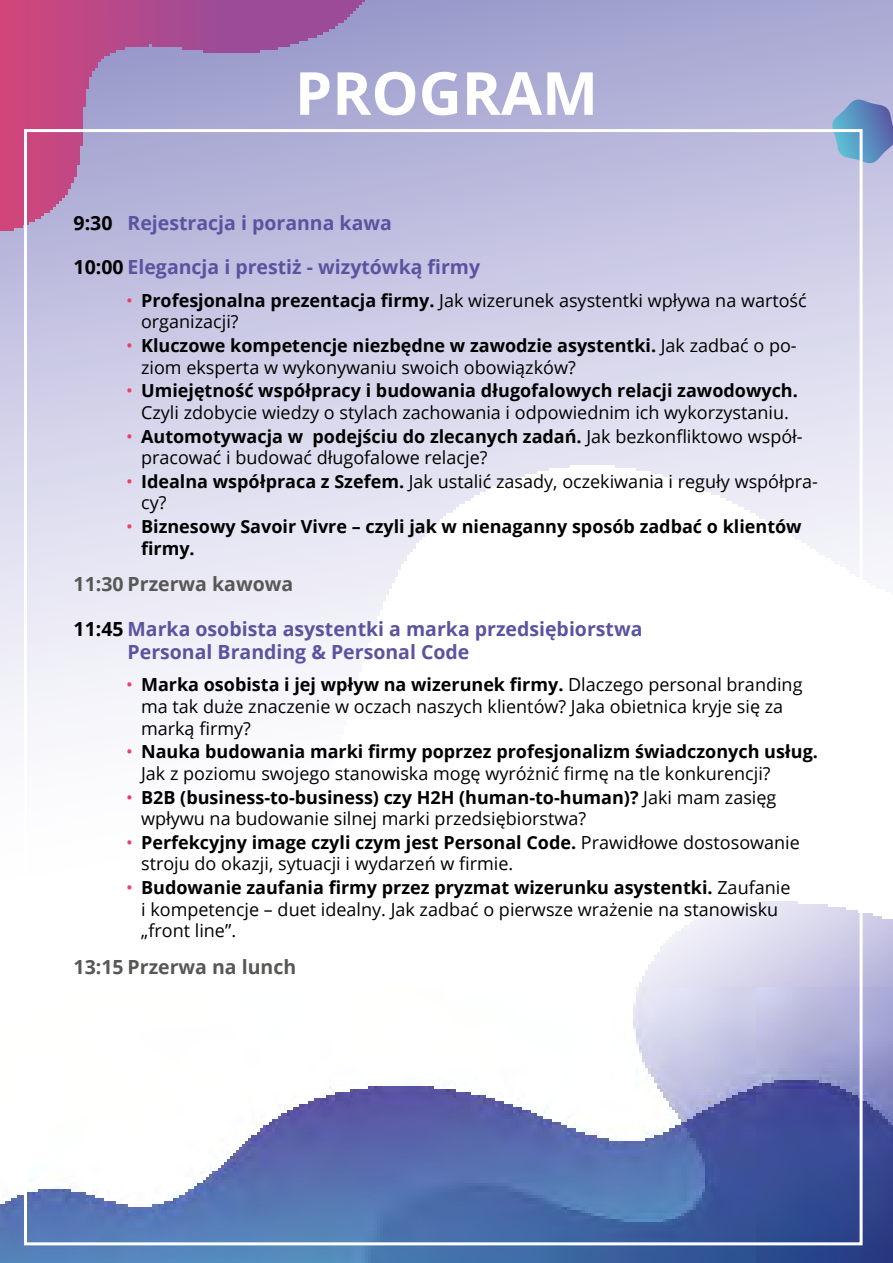
<style>
.page{position:relative;width:893px;height:1263px;background:#fff}
.page>*{position:absolute;margin:0;border:0;box-sizing:border-box;transform-origin:0 0}
.t1{font:700 59.4px "Open Sans";color:#fff}
.t2{font:700 19.5px/23.4px "Open Sans";color:#5a54a0}
.t3{font:700 19.5px "Open Sans";color:#575756}
.t4{font:18px/21.6px "Open Sans";color:#000}
.t5{font:700 18px/21.6px "Open Sans";color:#000}
.s1{color:#000}
.s2{color:#e93f69}
.s3{font-weight:700}
.s4{font-weight:400;color:#e93f69}
.s5{font-weight:400}
</style>
<div class="page">
<img style="left:0;top:0;width:893px;height:1263px">
<svg style="left:831px;top:100px;width:62px;height:64px;background:#7a9ec9"></svg>
<h1 class="t1" style="left:295px;top:51px;width:305px">PROGRAM</h1>
<p class="t2" style="left:74px;top:210px;width:320px"><span class="s1">9:30</span> Rejestracja i poranna kawa</p>
<p class="t2" style="left:74px;top:255px;width:408px"><span class="s1">10:00</span> Elegancja i prestiż - wizytówką firmy</p>
<p class="t4" style="left:141px;top:289px;width:667px;text-indent:-15px"><span class="s2">•</span> <span class="s3">Profesjonalna prezentacja firmy.</span> Jak wizerunek asystentki wpływa na wartość organizacji?</p>
<p class="t4" style="left:141px;top:334px;width:657px;text-indent:-15px"><span class="s2">•</span> <span class="s3">Kluczowe kompetencje niezbędne w zawodzie asystentki.</span> Jak zadbać o po&shy;ziom eksperta w wykonywaniu swoich obowiązków?</p>
<p class="t4" style="left:126px;top:379px;width:673px;text-align:center"><span class="s2">•</span> <span class="s3">Umiejętność współpracy i budowania długofalowych relacji zawodowych.<br></span>Czyli zdobycie wiedzy o stylach zachowania i odpowiednim ich wykorzystaniu.</p>
<p class="t4" style="left:141px;top:425px;width:663px;text-indent:-15px"><span class="s2">•</span> <span class="s3">Automotywacja w podejściu do zlecanych zadań.</span> Jak bezkonfliktowo współ&shy;pracować i budować długofalowe relacje?</p>
<p class="t4" style="left:141px;top:470px;width:678px;text-indent:-15px"><span class="s2">•</span> <span class="s3">Idealna współpraca z Szefem.</span> Jak ustalić zasady, oczekiwania i reguły współpra&shy;cy?</p>
<p class="t5" style="left:141px;top:515px;width:662px;text-indent:-15px"><span class="s4">•</span> Biznesowy Savoir Vivre – czyli jak w nienaganny sposób zadbać o klientów firmy.</p>
<p class="t3" style="left:74px;top:570px;width:221px">11:30 Przerwa kawowa</p>
<p class="t2" style="left:128px;top:616px;width:516px;text-indent:-54px"><span class="s1">11:45</span> Marka osobista asystentki a marka przedsiębiorstwa<br>Personal Branding &amp; Personal Code</p>
<p class="t4" style="left:141px;top:673px;width:663px;text-indent:-15px"><span class="s2">•</span> <span class="s3">Marka osobista i jej wpływ na wizerunek firmy.</span> Dlaczego personal branding ma tak duże znaczenie w oczach naszych klientów? Jaka obietnica kryje się za marką firmy?</p>
<p class="t5" style="left:141px;top:740px;width:678px;text-indent:-15px"><span class="s4">•</span> Nauka budowania marki firmy poprzez profesjonalizm świadczonych usług.<br><span class="s5">Jak z poziomu swojego stanowiska mogę wyróżnić firmę na tle konkurencji?</span></p>
<p class="t4" style="left:141px;top:786px;width:637px;text-indent:-15px"><span class="s2">•</span> <span class="s3">B2B (business-to-business) czy H2H (human-to-human)?</span> Jaki mam zasięg wpływu na budowanie silnej marki przedsiębiorstwa?</p>
<p class="t4" style="left:141px;top:831px;width:660px;text-indent:-15px"><span class="s2">•</span> <span class="s3">Perfekcyjny image czyli czym jest Personal Code.</span> Prawidłowe dostosowanie stroju do okazji, sytuacji i wydarzeń w firmie.</p>
<p class="t4" style="left:141px;top:876px;width:651px;text-indent:-15px"><span class="s2">•</span> <span class="s3">Budowanie zaufania firmy przez pryzmat wizerunku asystentki.</span> Zaufanie i kompetencje – duet idealny. Jak zadbać o pierwsze wrażenie na stanowisku „front line”.</p>
<p class="t3" style="left:74px;top:953px;width:224px">13:15 Przerwa na lunch</p>
</div>
